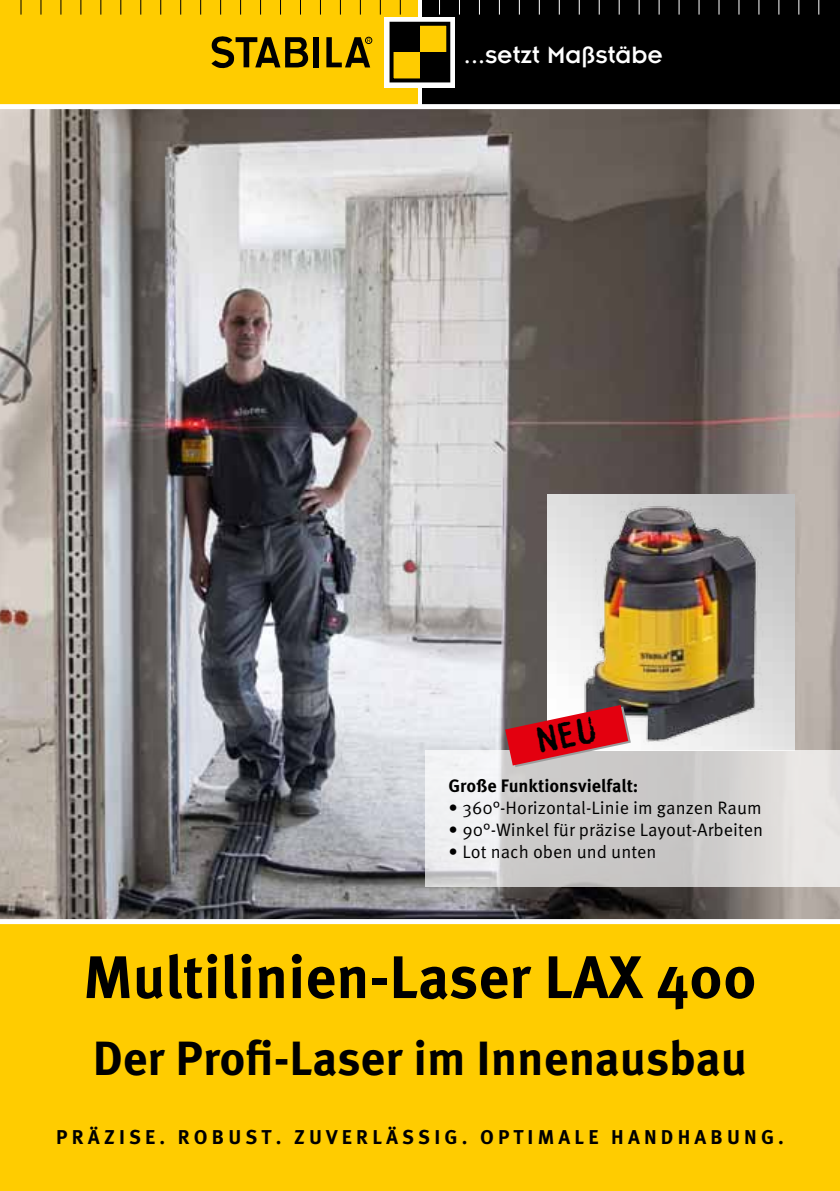
<style>
.page{position:relative;width:840px;height:1191px;background:#fff}
.page>*{position:absolute;margin:0;border:0;box-sizing:border-box;transform-origin:0 0}
.t1{font:700 60px "Meta Pro";color:#000}
.t2{font:700 48px "Meta Pro";color:#000}
.t3{font:26px "Insignia";letter-spacing:.005em;color:#fff}
.t4{font:700 20px "Meta Pro";letter-spacing:.21em;color:#000}
.t5{font:18px "Meta Pro";color:#000}
.t6{font:700 18px "Meta Pro";color:#000}
</style>
<div class="page">
<svg style="left:417px;top:0;width:1px;height:104px"></svg>
<div style="left:422px;top:0;width:417px;height:104px;background:#000"></div>
<div style="left:0;top:0;width:417px;height:104px;background:#fc0"></div>
<svg style="left:384px;top:17px;width:71px;height:71px"></svg>
<div style="left:391px;top:52px;width:28px;height:28px;background:#fc0"></div>
<div style="left:419px;top:24px;width:29px;height:28px;background:#fc0"></div>
<div style="left:391px;top:24px;width:28px;height:28px;background:#000"></div>
<div style="left:419px;top:52px;width:29px;height:28px;background:#000"></div>
<div style="left:389px;top:22px;width:61px;height:60px;border:4px solid #000"></div>
<div style="left:365px;top:37px;width:7px;height:7px;border:1px solid #000;border-radius:50%"></div>
<svg style="left:326px;top:37px;width:44px;height:30px"></svg>
<div style="left:313px;top:37px;width:6px;height:30px;background:#000"></div>
<svg style="left:211px;top:36px;width:97px;height:33px"></svg>
<svg style="left:140px;top:0;width:1px;height:15px"></svg>
<svg style="left:160px;top:0;width:1px;height:15px"></svg>
<svg style="left:180px;top:0;width:1px;height:15px"></svg>
<svg style="left:200px;top:0;width:1px;height:15px"></svg>
<svg style="left:220px;top:0;width:1px;height:15px"></svg>
<svg style="left:240px;top:0;width:1px;height:15px"></svg>
<svg style="left:260px;top:0;width:1px;height:15px"></svg>
<svg style="left:280px;top:0;width:1px;height:15px"></svg>
<svg style="left:300px;top:0;width:1px;height:15px"></svg>
<svg style="left:320px;top:0;width:1px;height:15px"></svg>
<svg style="left:340px;top:0;width:1px;height:15px"></svg>
<svg style="left:359px;top:0;width:1px;height:15px"></svg>
<svg style="left:379px;top:0;width:1px;height:15px"></svg>
<svg style="left:399px;top:0;width:1px;height:15px"></svg>
<svg style="left:20px;top:0;width:1px;height:15px"></svg>
<svg style="left:40px;top:0;width:1px;height:15px"></svg>
<svg style="left:60px;top:0;width:1px;height:15px"></svg>
<svg style="left:80px;top:0;width:1px;height:15px"></svg>
<svg style="left:100px;top:0;width:1px;height:15px"></svg>
<svg style="left:120px;top:0;width:1px;height:15px"></svg>
<svg style="left:439px;top:0;width:1px;height:15px"></svg>
<svg style="left:478px;top:0;width:1px;height:14px"></svg>
<svg style="left:498px;top:0;width:1px;height:15px"></svg>
<svg style="left:518px;top:0;width:1px;height:15px"></svg>
<svg style="left:538px;top:0;width:1px;height:15px"></svg>
<svg style="left:558px;top:0;width:1px;height:15px"></svg>
<svg style="left:578px;top:0;width:1px;height:15px"></svg>
<svg style="left:598px;top:0;width:1px;height:15px"></svg>
<svg style="left:618px;top:0;width:1px;height:15px"></svg>
<svg style="left:638px;top:0;width:1px;height:15px"></svg>
<svg style="left:658px;top:0;width:1px;height:15px"></svg>
<svg style="left:678px;top:0;width:1px;height:15px"></svg>
<svg style="left:698px;top:0;width:1px;height:15px"></svg>
<svg style="left:738px;top:0;width:1px;height:15px"></svg>
<svg style="left:758px;top:0;width:1px;height:15px"></svg>
<svg style="left:778px;top:0;width:1px;height:15px"></svg>
<svg style="left:718px;top:0;width:1px;height:15px"></svg>
<div style="left:0;top:922px;width:839px;height:269px;background:#fc0"></div>
<img style="left:0;top:109px;width:839px;height:810px">
<div style="left:0;top:919px;width:839px;height:5px;background:#fff"></div>
<img style="left:547px;top:495px;width:247px;height:255px">
<svg style="left:425px;top:750px;width:414px;height:136px;background:#d7d5d5"></svg>
<img style="left:573px;top:501px;width:198px;height:244px">
<svg style="left:505px;top:705px;width:125px;height:62px;background:#ca4a52"></svg>
<h3 class="t3" style="left:463px;top:42px;width:200px">...setzt Maßstäbe</h3>
<p class="t6" style="left:448px;top:774px;width:191px">Große Funktionsvielfalt:</p>
<p class="t5" style="left:448px;top:797px;width:315px">• 360°-Horizontal-Linie im ganzen Raum</p>
<p class="t5" style="left:448px;top:819px;width:316px">• 90°-Winkel für präzise Layout-Arbeiten</p>
<p class="t5" style="left:448px;top:841px;width:209px">• Lot nach oben und unten</p>
<h1 class="t1" style="left:83px;top:939px;width:674px">Multilinien-Laser LAX 400</h1>
<h2 class="t2" style="left:93px;top:1028px;width:655px">Der Profi-Laser im Innenausbau</h2>
<p class="t4" style="left:56px;top:1124px;width:728px">Präzise. Robust. Zuverlässig. Op timale handhabung.</p>
</div>
